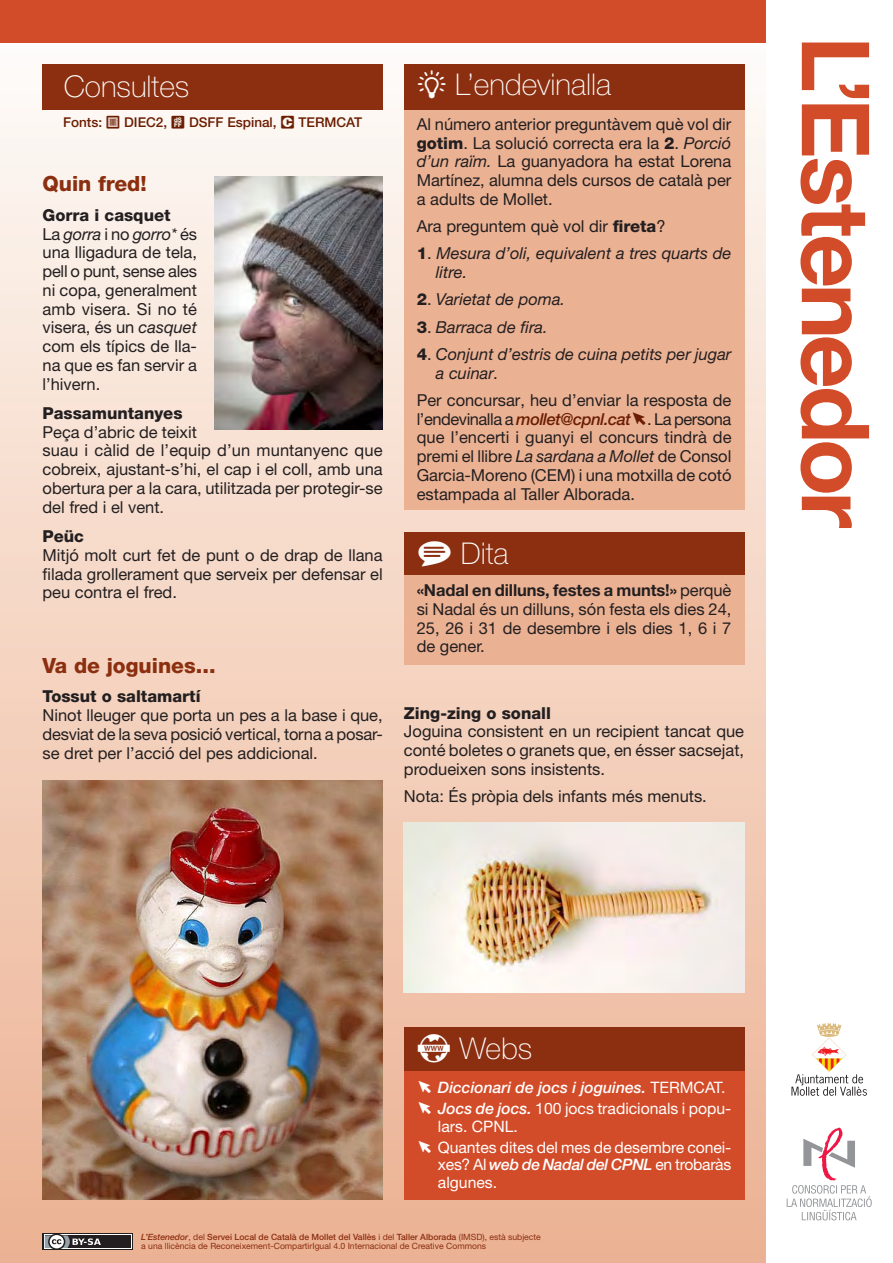
<style>
.page{position:relative;width:893px;height:1263px;background:#fff}
.page>*{position:absolute;margin:0;border:0;box-sizing:border-box;transform-origin:0 0}
.t1{font:100 30px "Helvetica Neue LT Std";color:#fff}
.t2{font:800 21px "Helvetica Neue LT Std";color:#8c2f10}
.t3{font:16.5px/18.8px "Helvetica Neue LT Std";color:#231f20;text-align:justify}
.t4{font:italic 16.5px/18.8px "Helvetica Neue LT Std";color:#231f20}
.t5{font:800 16.5px "Helvetica Neue LT Std";color:#231f20}
.t6{font:15.75px/21.5px "Helvetica Neue LT Std";letter-spacing:-.005em;color:#fff}
.t7{font:italic 500 15.75px/21.5px "Helvetica Neue LT Std";color:#fff}
.t8{font:500 13.5px "Helvetica Neue LT Std";color:#6b1d01}
.t9{font:8.7px/8.7px "Helvetica Neue LT Std";color:#8c2f10}
.s1{font-family:"Estenedor";font-weight:400}
.s2{font-weight:800}
.s3{font-style:italic}
.s4{font-weight:800;font-style:normal}
.s5{font-style:normal}
.s6{font-weight:500;font-style:italic;color:#6b1d01}
.s7{font-family:"Estenedor";color:#6b1d01}
.s8{font-weight:700}
.s9{font-family:"Estenedor";font-weight:400;font-style:normal}
.s10{font-weight:400;font-style:normal}
.s11{font-family:"Estenedor"}
.s12{font-weight:500;font-style:italic}
.s13{font-weight:500}
</style>
<div class="page">
<div style="left:0;top:9px;width:765px;height:1254px;background:linear-gradient(to bottom,#fefcf9,#eaae8f)"></div>
<div style="left:0;top:0;width:765px;height:43px;background:#d34c29"></div>
<svg style="left:791px;top:1023px;width:76px;height:73px"></svg>
<svg style="left:787px;top:1127px;width:85px;height:93px"></svg>
<div style="left:43px;top:1233px;width:90px;height:17px;background:#fff"></div>
<svg style="left:44px;top:1235px;width:87px;height:13px"></svg>
<div style="left:45px;top:1235px;width:85px;height:13px;background:#231f20"></div>
<svg style="left:45px;top:1233px;width:56px;height:17px"></svg>
<svg style="left:800px;top:43px;width:69px;height:485px"></svg>
<div style="left:404px;top:110px;width:340px;height:400px;background:#ebb193"></div>
<div style="left:404px;top:64px;width:340px;height:46px;background:#8c2f10"></div>
<div style="left:404px;top:1028px;width:340px;height:43px;background:#8c2f10"></div>
<div style="left:404px;top:1071px;width:340px;height:128px;background:#d34c29"></div>
<div style="left:404px;top:532px;width:340px;height:44px;background:#8c2f10"></div>
<div style="left:404px;top:576px;width:340px;height:89px;background:#ebb193"></div>
<div style="left:43px;top:64px;width:340px;height:46px;background:#8c2f10"></div>
<img style="left:43px;top:780px;width:340px;height:419px">
<img style="left:404px;top:823px;width:340px;height:170px">
<img style="left:214px;top:176px;width:169px;height:253px">
<h1 class="t1" style="left:64px;top:69px;width:127px">Consultes</h1>
<p class="t8" style="left:63px;top:114px;width:300px">Fonts: <span class="s1">J</span> DIEC2, <span class="s1">F</span> DSFF Espinal, <span class="s1">U</span> TERMCAT</p>
<p class="t2" style="left:43px;top:171px;width:106px">Quin fred!</p>
<p class="t3" style="left:43px;top:205px;width:156px;text-align:left"><span class="s2">Gorra i casquet<br></span>La <span class="s3">gorra</span> i no <span class="s3">gorro*</span> és una lligadura de tela, pell o punt, sense ales ni copa, generalment amb visera. Si no té visera, és un <span class="s3">casquet </span>com els típics de lla&shy;na que es fan servir a l’hivern.</p>
<p class="t5" style="left:43px;top:403px;width:142px">Passamuntanyes</p>
<p class="t3" style="left:43px;top:422px;width:342px;text-align:left">Peça d’abric de teixit<br>suau i càlid de l’equip d’un muntanyenc que cobreix, ajustant-s’hi, el cap i el coll, amb una obertura per a la cara, utilitzada per protegir-se del fred i el vent.</p>
<p class="t5" style="left:43px;top:526px;width:43px">Peüc</p>
<p class="t3" style="left:43px;top:545px;width:342px">Mitjó molt curt fet de punt o de drap de llana filada grollerament que serveix per defensar el peu contra el fred.</p>
<p class="t2" style="left:43px;top:653px;width:175px">Va de joguines...</p>
<p class="t5" style="left:43px;top:687px;width:160px">Tossut o saltamartí</p>
<p class="t3" style="left:43px;top:706px;width:342px">Ninot lleuger que porta un pes a la base i que, desviat de la seva posició vertical, torna a posar&shy;se dret per l’acció del pes addicional.</p>
<h1 class="t1" style="left:417px;top:67px;width:196px"><span class="s1">d</span> L’endevinalla</h1>
<p class="t3" style="left:417px;top:114px;width:316px">Al número anterior preguntàvem què vol dir <span class="s2">gotim</span>. La solució correcta era la <span class="s2">2</span>. <span class="s3">Porció d’un raïm.</span> La guanyadora ha estat Lorena Martínez, alumna dels cursos de català per a adults de Mollet.</p>
<p class="t3" style="left:417px;top:217px;width:250px">Ara preguntem què vol dir <span class="s2">fireta</span>?</p>
<p class="t4" style="left:436px;top:244px;width:297px;text-indent:-19px"><span class="s4">1</span><span class="s5">.</span> Mesura d’oli, equivalent a tres quarts de litre.</p>
<p class="t4" style="left:417px;top:290px;width:150px"><span class="s4">2</span><span class="s5">.</span> Varietat de poma.</p>
<p class="t4" style="left:417px;top:317px;width:133px"><span class="s4">3</span><span class="s5">.</span> Barraca de fira.</p>
<p class="t4" style="left:436px;top:344px;width:297px;text-indent:-19px"><span class="s4">4</span><span class="s5">.</span> Conjunt d’estris de cuina petits per jugar a cuinar.</p>
<p class="t3" style="left:417px;top:390px;width:316px">Per concursar, heu d’enviar la resposta de l’endevinalla a <span class="s6">mollet@cpnl.cat</span><span class="s7">a</span>. La persona que l’encerti i guanyi el concurs tindrà de premi el llibre <span class="s3">La sardana a Mollet</span> de Consol Garcia-Moreno (CEM) i una motxilla de cotó estampada al Taller Alborada.</p>
<h1 class="t1" style="left:417px;top:536px;width:93px"><span class="s1">D</span> Dita</h1>
<p class="t3" style="left:417px;top:581px;width:316px"><span class="s8">«Nadal en dilluns, festes a munts!»</span> perquè si Nadal és un dilluns, són festa els dies 24, 25, 26 i 31 de desembre i els dies 1, 6 i 7 de gener.</p>
<p class="t5" style="left:404px;top:703px;width:148px">Zing-zing o sonall</p>
<p class="t3" style="left:404px;top:722px;width:342px">Joguina consistent en un recipient tancat que conté boletes o granets que, en ésser sacsejat, produeixen sons insistents.</p>
<p class="t3" style="left:404px;top:786px;width:304px">Nota: És pròpia dels infants més menuts.</p>
<h1 class="t1" style="left:417px;top:1031px;width:117px"><span class="s1">A</span> Webs</h1>
<p class="t7" style="left:417px;top:1076px;width:316px"><span class="s9">a</span> Diccionari de jocs i joguines. <span class="s10">TERMCAT. </span><span class="s9">a</span> Jocs de jocs. <span class="s10">100 jocs tradicionals i popu-</span></p>
<p class="t6" style="left:417px;top:1115px;width:316px;text-indent:21px">lars. CPNL.<br><span class="s11">a</span> Quantes dites del mes de desembre conei-</p>
<p class="t6" style="left:438px;top:1156px;width:295px;line-height:17.2px">xes? Al <span class="s12">web de Nadal del CPNL</span> en trobaràs algunes.</p>
<p class="t9" style="left:141px;top:1233px;width:401px"><span class="s12">L’Estenedor</span>, del <span class="s13">Servei Local de Català de Mollet del Vallès</span> i del <span class="s13">Taller Alborada</span> (IMSD), està subjecte a una llicència de Reconeixement-CompartirIgual 4.0 Internacional de Creative Commons</p>
</div>
